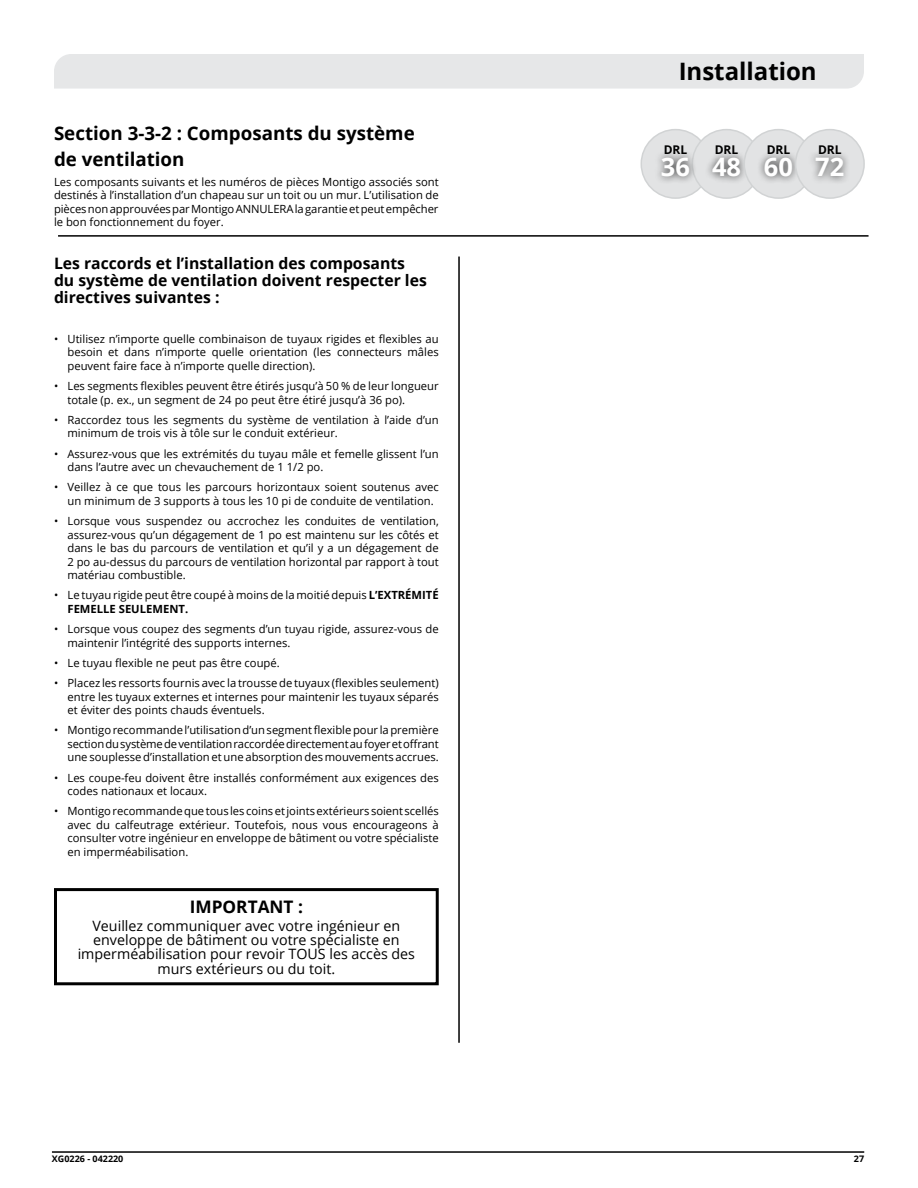
<style>
.page{position:relative;width:918px;height:1188px;background:#fff}
.page>*{position:absolute;margin:0;border:0;box-sizing:border-box;transform-origin:0 0}
.ToC_Level_1{font:700 25.5px "Open Sans";color:#fff}
.t1{font:700 24px "Open Sans";color:#000}
.heading_level_2{font:700 18.75px/26.2px "Open Sans";color:#000}
.Body_text{font:700 17.25px "Open Sans";color:#000}
.t2{font:700 15.75px/17.2px "Open Sans";color:#000}
.Body_text-2{font:14.25px/14.2px "Open Sans";color:#000;text-align:center}
.ToC_Level_1-2{font:700 12px "Open Sans";color:#000}
.Body_text-3{font:11.25px/13.5px "Open Sans";color:#000}
.t3{font:700 9px "Open Sans";color:#000}
.s1{font-weight:700}
</style>
<div class="page">
<hr style="left:52px;top:1151px;width:812px;height:2px;background:#000">
<div style="left:54px;top:54px;width:810px;height:35px;background:#e6e7e8"></div>
<div style="left:54px;top:888px;width:385px;height:97px;border:3px solid #000"></div>
<hr style="left:58px;top:235px;width:811px;height:2px;background:#000">
<hr style="left:458px;top:257px;width:2px;height:786px;background:#000">
<div style="left:641px;top:130px;width:69px;height:68px;background:#e2e3e4;border-radius:50%"></div>
<div style="left:641px;top:129px;width:70px;height:70px;border:2px solid #d1d3d4;border-radius:50%"></div>
<div style="left:692px;top:130px;width:69px;height:68px;background:#e2e3e4;border-radius:50%"></div>
<div style="left:692px;top:129px;width:70px;height:70px;border:2px solid #d1d3d4;border-radius:50%"></div>
<div style="left:654px;top:150px;width:43px;height:34px;background:#000;opacity:.75"></div>
<div style="left:705px;top:150px;width:43px;height:34px;background:#000;opacity:.75"></div>
<div style="left:744px;top:130px;width:69px;height:68px;background:#e2e3e4;border-radius:50%"></div>
<div style="left:744px;top:129px;width:70px;height:70px;border:2px solid #d1d3d4;border-radius:50%"></div>
<div style="left:757px;top:150px;width:43px;height:34px;background:#000;opacity:.75"></div>
<div style="left:796px;top:130px;width:68px;height:68px;background:#e2e3e4;border-radius:50%"></div>
<div style="left:795px;top:129px;width:70px;height:70px;border:2px solid #d1d3d4;border-radius:50%"></div>
<div style="left:808px;top:150px;width:43px;height:34px;background:#000;opacity:.75"></div>
<p class="heading_level_2" style="left:54px;top:119px;width:362px">Section 3-3-2 : Composants du système de ventilation</p>
<p class="Body_text-3" style="left:54px;top:175px;width:386px;text-align:justify">Les composants suivants et les numéros de pièces Montigo associés sont destinés à l’installation d’un chapeau sur un toit ou un mur. L’utilisation de pièces non approuvées par Montigo ANNULERA la garantie et peut empêcher le bon fonctionnement du foyer.</p>
<p class="t2" style="left:54px;top:254px;width:374px">Les raccords et l’installation des composants du système de ventilation doivent respecter les directives suivantes :</p>
<p class="Body_text-3" style="left:68px;top:332px;width:373px;text-align:justify;text-indent:-14px">• Utilisez n’importe quelle combinaison de tuyaux rigides et flexibles au besoin et dans n’importe quelle orientation (les connecteurs mâles peuvent faire face à n’importe quelle direction).</p>
<p class="Body_text-3" style="left:68px;top:379px;width:373px;text-indent:-14px">• Les segments flexibles peuvent être étirés jusqu’à 50 % de leur longueur totale (p. ex., un segment de 24 po peut être étiré jusqu’à 36 po).</p>
<p class="Body_text-3" style="left:68px;top:413px;width:373px;text-indent:-14px">• Raccordez tous les segments du système de ventilation à l’aide d’un minimum de trois vis à tôle sur le conduit extérieur.</p>
<p class="Body_text-3" style="left:68px;top:447px;width:373px;text-indent:-14px">• Assurez-vous que les extrémités du tuyau mâle et femelle glissent l’un dans l’autre avec un chevauchement de 1 1/2 po.</p>
<p class="Body_text-3" style="left:68px;top:480px;width:373px;text-indent:-14px">• Veillez à ce que tous les parcours horizontaux soient soutenus avec un minimum de 3 supports à tous les 10 pi de conduite de ventilation.</p>
<p class="Body_text-3" style="left:68px;top:514px;width:373px;text-align:justify;text-indent:-14px">• Lorsque vous suspendez ou accrochez les conduites de ventilation, assurez-vous qu’un dégagement de 1 po est maintenu sur les côtés et dans le bas du parcours de ventilation et qu’il y a un dégagement de 2 po au-dessus du parcours de ventilation horizontal par rapport à tout matériau combustible.</p>
<p class="Body_text-3" style="left:68px;top:588px;width:373px;text-indent:-14px">• Le tuyau rigide peut être coupé à moins de la moitié depuis <span class="s1">L’EXTRÉMITÉ<br>FEMELLE SEULEMENT.</span></p>
<p class="Body_text-3" style="left:68px;top:622px;width:373px;text-indent:-14px">• Lorsque vous coupez des segments d’un tuyau rigide, assurez-vous de maintenir l’intégrité des supports internes.</p>
<p class="Body_text-3" style="left:54px;top:656px;width:227px">• Le tuyau flexible ne peut pas être coupé.</p>
<p class="Body_text-3" style="left:68px;top:676px;width:373px;text-align:justify;text-indent:-14px">• Placez les ressorts fournis avec la trousse de tuyaux (flexibles seulement) entre les tuyaux externes et internes pour maintenir les tuyaux séparés et éviter des points chauds éventuels.</p>
<p class="Body_text-3" style="left:68px;top:723px;width:373px;text-align:justify;text-indent:-14px">• Montigo recommande l’utilisation d’un segment flexible pour la première section du système de ventilation raccordée directement au foyer et offrant une souplesse d’installation et une absorption des mouvements accrues.</p>
<p class="Body_text-3" style="left:68px;top:771px;width:373px;text-indent:-14px">• Les coupe-feu doivent être installés conformément aux exigences des codes nationaux et locaux.</p>
<p class="Body_text-3" style="left:68px;top:804px;width:373px;text-align:justify;text-indent:-14px">• Montigo recommande que tous les coins et joints extérieurs soient scellés avec du calfeutrage extérieur. Toutefois, nous vous encourageons à consulter votre ingénieur en enveloppe de bâtiment ou votre spécialiste en imperméabilisation.</p>
<p class="Body_text" style="left:190px;top:895px;width:115px">IMPORTANT :</p>
<p class="Body_text-2" style="left:78px;top:918px;width:339px">Veuillez communiquer avec votre ingénieur en enveloppe de bâtiment ou votre spécialiste en imperméabilisation pour revoir TOUS les accès des murs extérieurs ou du toit.</p>
<p class="t3" style="left:52px;top:1152px;width:73px">XG0226 - 042220</p>
<h2 class="t1" style="left:679px;top:55px;width:140px">Installation</h2>
<p class="ToC_Level_1-2" style="left:664px;top:141px;width:25px">DRL</p>
<p class="ToC_Level_1-2" style="left:715px;top:141px;width:25px">DRL</p>
<p class="ToC_Level_1" style="left:661px;top:149px;width:31px">36</p>
<p class="ToC_Level_1" style="left:712px;top:149px;width:31px">48</p>
<p class="ToC_Level_1-2" style="left:767px;top:141px;width:25px">DRL</p>
<p class="ToC_Level_1" style="left:764px;top:149px;width:31px">60</p>
<p class="ToC_Level_1-2" style="left:818px;top:141px;width:25px">DRL</p>
<p class="ToC_Level_1" style="left:815px;top:149px;width:31px">72</p>
<p class="t3" style="left:854px;top:1152px;width:12px">27</p>
</div>
